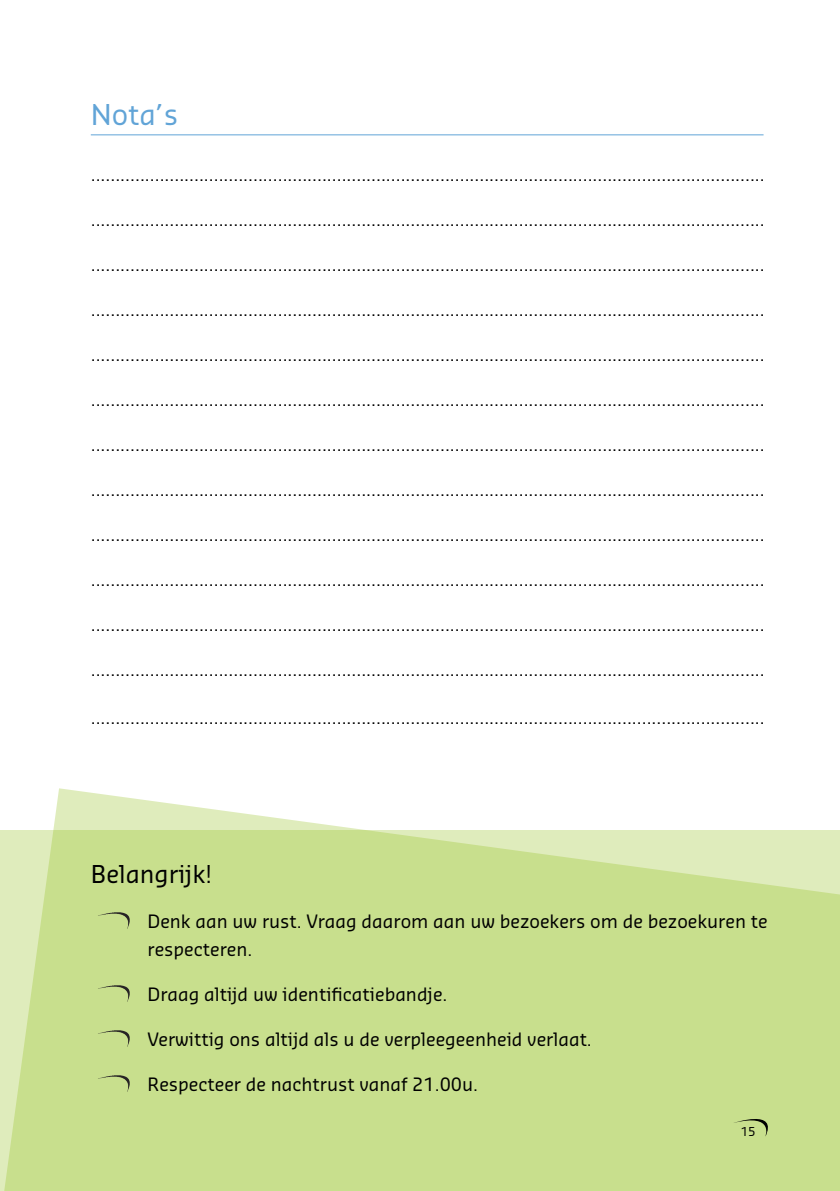
<style>
.page{position:relative;width:840px;height:1191px;background:#fff}
.page>*{position:absolute;margin:0;border:0;box-sizing:border-box;transform-origin:0 0}
.TITELS_blauw{font:28px "Sansa Std";color:#61a4d7}
.TITELS_groen{font:24px "Sansa Std";color:#000}
.Opsomming_met_boogje{font:18px/28px "Sansa Std";color:#000}
.t1{font:12px "Sansa Std";color:#000}
</style>
<div class="page">
<svg style="left:53px;top:788px;width:311px;height:42px"></svg>
<svg style="left:0;top:830px;width:839px;height:361px;background:#cae091"></svg>
<img style="left:91px;top:907px;width:44px;height:27px">
<img style="left:91px;top:980px;width:44px;height:27px">
<img style="left:91px;top:1025px;width:44px;height:27px">
<img style="left:91px;top:1070px;width:44px;height:27px">
<svg style="left:732px;top:1107px;width:47px;height:30px"></svg>
<hr style="left:91px;top:134px;width:672px;height:1px;background:#61a4d7">
<p class="TITELS_blauw" style="left:91px;top:96px;width:89px">Nota’s</p>
<p class="Opsomming_met_boogje" style="left:91px;top:160px;width:675px">.........................................................................................................................................</p>
<p class="Opsomming_met_boogje" style="left:91px;top:205px;width:675px">.........................................................................................................................................</p>
<p class="Opsomming_met_boogje" style="left:91px;top:250px;width:675px">.........................................................................................................................................</p>
<p class="Opsomming_met_boogje" style="left:91px;top:295px;width:675px">.........................................................................................................................................</p>
<p class="Opsomming_met_boogje" style="left:91px;top:340px;width:675px">.........................................................................................................................................</p>
<p class="Opsomming_met_boogje" style="left:91px;top:385px;width:675px">.........................................................................................................................................</p>
<p class="Opsomming_met_boogje" style="left:91px;top:430px;width:675px">.........................................................................................................................................</p>
<p class="Opsomming_met_boogje" style="left:91px;top:475px;width:675px">.........................................................................................................................................</p>
<p class="Opsomming_met_boogje" style="left:91px;top:520px;width:675px">.........................................................................................................................................</p>
<p class="Opsomming_met_boogje" style="left:91px;top:565px;width:675px">.........................................................................................................................................</p>
<p class="Opsomming_met_boogje" style="left:91px;top:610px;width:675px">.........................................................................................................................................</p>
<p class="Opsomming_met_boogje" style="left:91px;top:655px;width:675px">.........................................................................................................................................</p>
<p class="Opsomming_met_boogje" style="left:91px;top:702px;width:675px">.........................................................................................................................................</p>
<p class="TITELS_groen" style="left:91px;top:857px;width:122px">Belangrijk!</p>
<p class="Opsomming_met_boogje" style="left:147px;top:906px;width:621px">Denk aan uw rust. Vraag daarom aan uw bezoekers om de bezoekuren te respecteren.</p>
<p class="Opsomming_met_boogje" style="left:147px;top:979px;width:301px">Draag altijd uw identificatiebandje.</p>
<p class="Opsomming_met_boogje" style="left:147px;top:1024px;width:445px">Verwittig ons altijd als u de verpleegeenheid verlaat.</p>
<p class="Opsomming_met_boogje" style="left:147px;top:1069px;width:332px">Respecteer de nachtrust vanaf 21.00u.</p>
<p class="t1" style="left:740px;top:1123px;width:16px">15</p>
</div>
